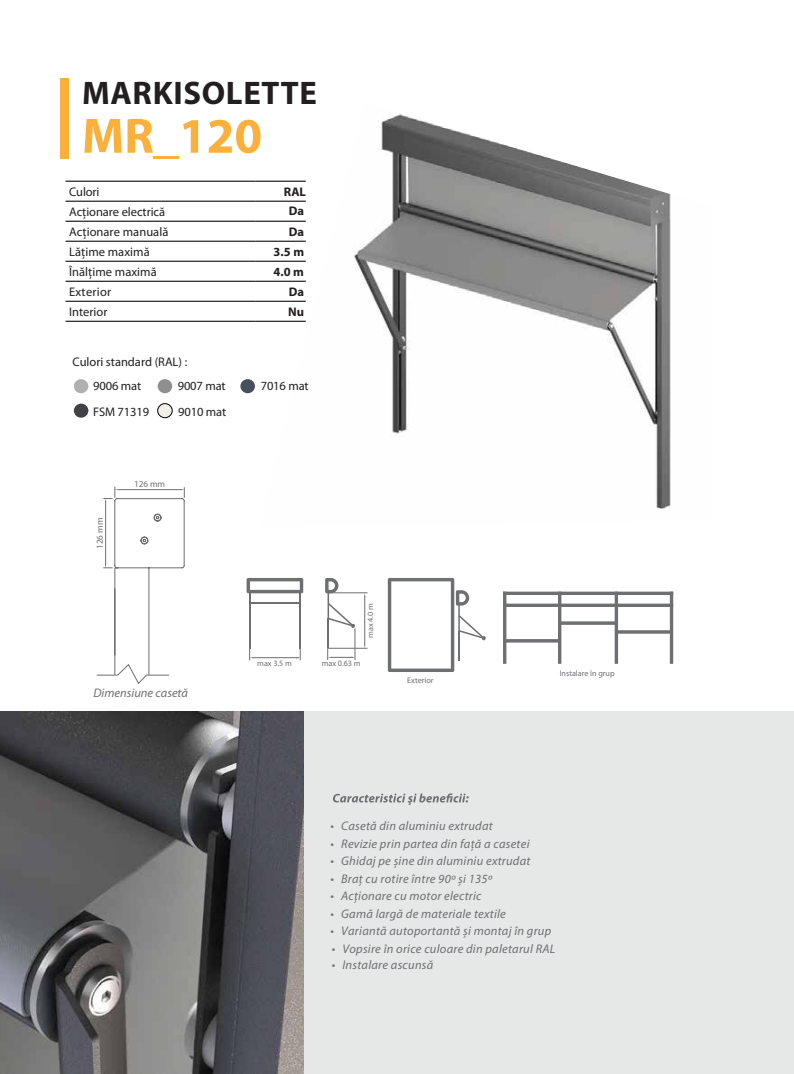
<style>
.page{position:relative;width:794px;height:1074px;background:#fff}
.page>*{position:absolute;margin:0;border:0;box-sizing:border-box;transform-origin:0 0}
.t1{font:700 119.75px "Myriad Pro";color:#fbb03c;scale:.44 1}
.t2{font:700 50px "Myriad Pro";color:#fbb03c}
.t3{font:700 32.75px "Myriad Pro";letter-spacing:.02em;color:#231f20}
.t4{font:italic 12.5px "Myriad Pro";letter-spacing:.02em;color:#6e6f72}
.t5{font:12.5px/23.6px "Myriad Pro";color:#231f20}
.t6{font:700 12.5px "Myriad Pro";letter-spacing:-.005em;color:#231f20}
.t7{font:italic 12.5px "Myriad Pro";color:#6e6f72}
.t8{font:12.5px "Myriad Pro";letter-spacing:.02em;color:#231f20}
.t9{font:9.12px "Myriad Pro";color:#6e6f72}
.t10{font:8.12px "Myriad Pro";color:#6e6f72}
.s1{color:#6f7072}
</style>
<div class="page">
<img style="left:260px;top:114px;width:411px;height:395px">
<div style="left:303px;top:712px;width:491px;height:362px;background:#e6e7e7"></div>
<svg style="left:333px;top:793px;width:136px;height:12px"></svg>
<hr style="left:66px;top:181px;width:190px;height:1px;background:#010101">
<hr style="left:256px;top:181px;width:50px;height:1px;background:#010101">
<hr style="left:66px;top:201px;width:190px;height:1px;background:#010101">
<hr style="left:256px;top:201px;width:50px;height:1px;background:#010101">
<hr style="left:66px;top:221px;width:190px;height:1px;background:#010101">
<hr style="left:256px;top:221px;width:50px;height:1px;background:#010101">
<hr style="left:66px;top:241px;width:190px;height:1px;background:#010101">
<hr style="left:256px;top:241px;width:50px;height:1px;background:#010101">
<hr style="left:66px;top:261px;width:190px;height:1px;background:#010101">
<hr style="left:256px;top:261px;width:50px;height:1px;background:#010101">
<hr style="left:66px;top:281px;width:190px;height:1px;background:#010101">
<hr style="left:256px;top:281px;width:50px;height:1px;background:#010101">
<hr style="left:66px;top:301px;width:190px;height:1px;background:#010101">
<hr style="left:256px;top:301px;width:50px;height:1px;background:#010101">
<hr style="left:66px;top:321px;width:190px;height:1px;background:#010101">
<hr style="left:256px;top:321px;width:50px;height:1px;background:#010101">
<svg style="left:388px;top:578px;width:98px;height:94px"></svg>
<hr style="left:364px;top:596px;width:1px;height:49px;background:#6e6f72">
<svg style="left:327px;top:649px;width:28px;height:11px"></svg>
<hr style="left:355px;top:628px;width:1px;height:32px;background:#6e6f72">
<hr style="left:327px;top:648px;width:40px;height:1px;background:#6e6f72">
<hr style="left:328px;top:592px;width:39px;height:1px;background:#6e6f72">
<hr style="left:327px;top:618px;width:2px;height:30px;background:#6e6f72">
<svg style="left:325px;top:578px;width:30px;height:50px"></svg>
<hr style="left:253px;top:657px;width:45px;height:1px;background:#6e6f72">
<hr style="left:250px;top:602px;width:49px;height:2px;background:#6e6f72">
<svg style="left:249px;top:648px;width:5px;height:12px"></svg>
<svg style="left:296px;top:648px;width:5px;height:12px"></svg>
<hr style="left:249px;top:592px;width:2px;height:56px;background:#6e6f72">
<hr style="left:299px;top:592px;width:1px;height:56px;background:#6e6f72">
<svg style="left:246px;top:578px;width:57px;height:15px"></svg>
<hr style="left:616px;top:630px;width:57px;height:3px;background:#6e6f72;border-radius:2px">
<svg style="left:559px;top:621px;width:57px;height:4px"></svg>
<hr style="left:503px;top:639px;width:56px;height:3px;background:#6e6f72;border-radius:2px">
<hr style="left:503px;top:591px;width:3px;height:73px;background:#6e6f72">
<hr style="left:670px;top:591px;width:3px;height:73px;background:#6e6f72">
<hr style="left:558px;top:591px;width:3px;height:73px;background:#6e6f72">
<svg style="left:506px;top:603px;width:164px;height:4px"></svg>
<svg style="left:503px;top:591px;width:170px;height:4px"></svg>
<svg style="left:614px;top:591px;width:4px;height:73px"></svg>
<div style="left:74px;top:379px;width:14px;height:14px;background:#b0b0b0;border-radius:50%"></div>
<div style="left:158px;top:379px;width:14px;height:14px;background:#8f8f8f;border-radius:50%"></div>
<div style="left:240px;top:379px;width:15px;height:14px;background:#47505c;border-radius:50%"></div>
<div style="left:74px;top:403px;width:14px;height:15px;background:#414244;border-radius:50%"></div>
<div style="left:158px;top:403px;width:14px;height:15px;background:#f2efe7;border-radius:50%"></div>
<div style="left:157px;top:403px;width:15px;height:15px;border:1px solid #010101;border-radius:50%"></div>
<svg style="left:97px;top:486px;width:88px;height:198px"></svg>
<img style="left:0;top:712px;width:303px;height:362px">
<h1 class="t1" style="left:57px;top:41px;width:36px">I</h1>
<h3 class="t3" style="left:82px;top:72px;width:236px">MARKISOLETTE</h3>
<h2 class="t2" style="left:82px;top:103px;width:182px">MR_120</h2>
<p class="t5" style="left:69px;top:180px;width:32px">Culori</p>
<p class="t6" style="left:284px;top:183px;width:24px">RAL</p>
<p class="t5" style="left:69px;top:200px;width:97px">Acționare electrică</p>
<p class="t6" style="left:289px;top:203px;width:17px">Da</p>
<p class="t5" style="left:69px;top:220px;width:101px">Acționare manuală</p>
<p class="t6" style="left:289px;top:223px;width:17px">Da</p>
<p class="t5" style="left:69px;top:240px;width:82px">Lățime maximă</p>
<p class="t6" style="left:273px;top:243px;width:32px">3.5 m</p>
<p class="t5" style="left:69px;top:260px;width:89px">Înălțime maximă</p>
<p class="t6" style="left:273px;top:263px;width:32px">4.0 m</p>
<p class="t8" style="left:69px;top:284px;width:44px">Exterior</p>
<p class="t6" style="left:289px;top:283px;width:17px">Da</p>
<p class="t5" style="left:69px;top:300px;width:40px">Interior</p>
<p class="t6" style="left:288px;top:303px;width:17px">Nu</p>
<p class="t5" style="left:93px;top:350px;width:96px;text-indent:-21px">Culori standard (RAL) :<br>9006 mat</p>
<p class="t5" style="left:93px;top:399px;width:57px">FSM 71319</p>
<p class="t5" style="left:178px;top:399px;width:49px">9010 mat</p>
<p class="t5" style="left:178px;top:374px;width:49px">9007 mat</p>
<p class="t5" style="left:261px;top:374px;width:49px">7016 mat</p>
<p class="t9" style="left:94px;top:549px;width:32px;rotate:-90deg">126 mm</p>
<p class="t9" style="left:134px;top:478px;width:32px">126 mm</p>
<p class="t7" style="left:94px;top:686px;width:96px">Dimensiune casetă</p>
<p class="t10" style="left:257px;top:658px;width:36px">max 3.5 m</p>
<p class="t10" style="left:365px;top:638px;width:36px;rotate:-90deg">max 4.0 m</p>
<p class="t10" style="left:322px;top:658px;width:40px">max 0.63 m</p>
<p class="t10" style="left:407px;top:675px;width:28px">Exterior</p>
<p class="t10" style="left:559px;top:668px;width:56px">Instalare în grup</p>
<p class="t4" style="left:330px;top:819px;width:164px">• Casetă din aluminiu extrudat</p>
<p class="t4" style="left:330px;top:836px;width:200px">• Revizie prin partea din faţă a casetei</p>
<p class="t4" style="left:330px;top:854px;width:201px">• Ghidaj pe șine din aluminiu extrudat</p>
<p class="t4" style="left:330px;top:871px;width:163px"><span class="s1">•</span> Braţ cu rotire între 90º și 135º</p>
<p class="t4" style="left:330px;top:889px;width:152px">• Acţionare cu motor electric</p>
<p class="t4" style="left:330px;top:906px;width:177px">• Gamă largă de materiale textile</p>
<p class="t4" style="left:330px;top:924px;width:222px">• Variantă autoportantă și montaj în grup</p>
<p class="t4" style="left:332px;top:941px;width:225px">• Vopsire în orice culoare din paletarul RAL</p>
<p class="t4" style="left:332px;top:958px;width:103px">• Instalare ascunsă</p>
</div>
